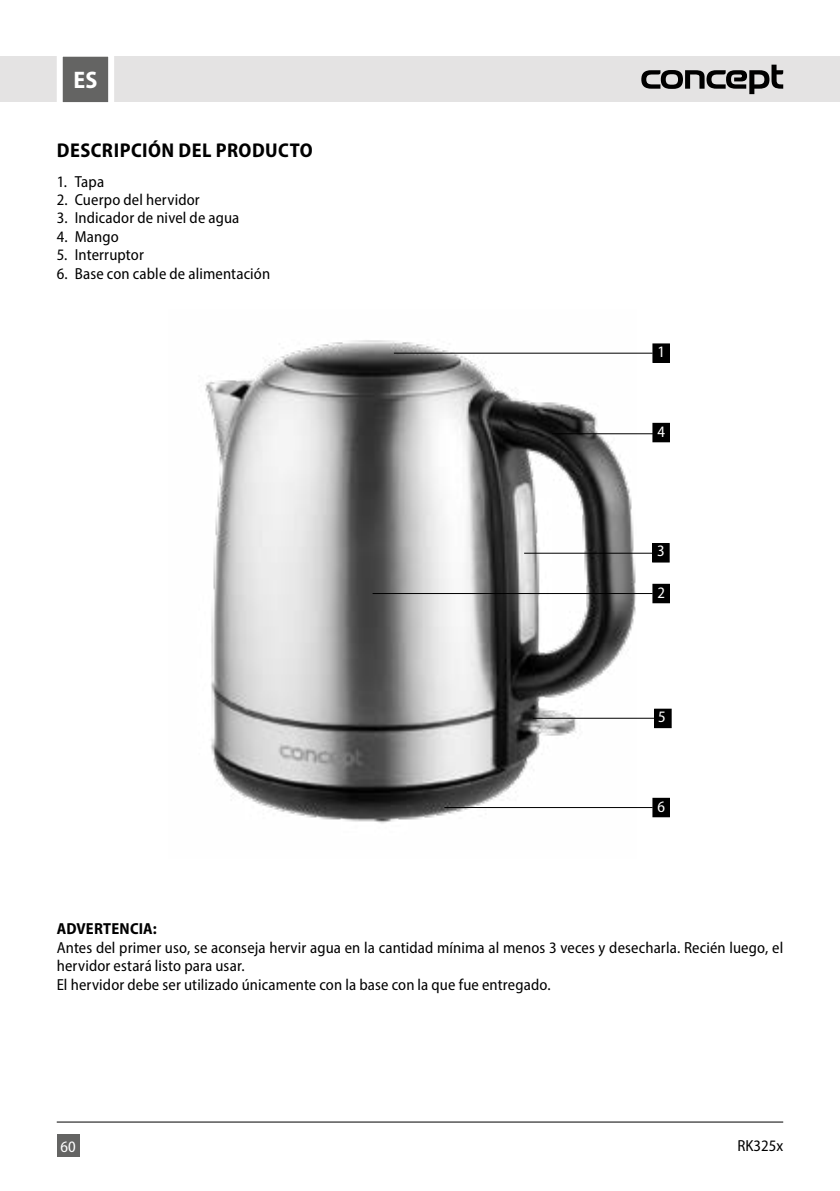
<style>
.page{position:relative;width:840px;height:1191px;background:#fff}
.page>*{position:absolute;margin:0;border:0;box-sizing:border-box;transform-origin:0 0}
.t1{font:700 semi-condensed 24px "Myriad Pro";color:#fff}
.t2{font:700 semi-condensed 20px "Myriad Pro";letter-spacing:.025em;color:#000}
.t3{font:semi-condensed 16px/18.4px "Myriad Pro";letter-spacing:.01em;color:#000}
.t4{font:700 semi-condensed 16px "Myriad Pro";letter-spacing:.01em;color:#000}
.t5{font:semi-condensed 16px "Myriad Pro";color:#fff}
</style>
<div class="page">
<div style="left:0;top:57px;width:839px;height:45px;background:#e4e3e3"></div>
<div style="left:57px;top:1134px;width:22px;height:23px;background:#646463"></div>
<svg style="left:641px;top:65px;width:141px;height:29px"></svg>
<svg style="left:54px;top:56px;width:63px;height:47px;background:#909090"></svg>
<hr style="left:57px;top:1121px;width:725px;height:1px;background:#000">
<img style="left:205px;top:340px;width:430px;height:484px">
<div style="left:652px;top:543px;width:16px;height:19px;background:#000"></div>
<div style="left:652px;top:543px;width:17px;height:19px;border:1px solid #000"></div>
<div style="left:652px;top:798px;width:17px;height:18px;background:#000"></div>
<div style="left:652px;top:798px;width:17px;height:19px;border:1px solid #000"></div>
<div style="left:652px;top:423px;width:17px;height:19px;background:#000"></div>
<div style="left:652px;top:423px;width:17px;height:19px;border:1px solid #000"></div>
<div style="left:652px;top:344px;width:17px;height:18px;background:#000"></div>
<div style="left:652px;top:344px;width:17px;height:19px;border:1px solid #000"></div>
<hr style="left:393px;top:353px;width:259px;height:1px;background:#000">
<hr style="left:551px;top:433px;width:105px;height:1px;background:#000">
<hr style="left:524px;top:553px;width:130px;height:1px;background:#000">
<hr style="left:444px;top:807px;width:208px;height:1px;background:#000">
<div style="left:654px;top:709px;width:16px;height:18px;background:#000"></div>
<div style="left:654px;top:709px;width:17px;height:19px;border:1px solid #000"></div>
<hr style="left:532px;top:718px;width:125px;height:1px;background:#000">
<div style="left:652px;top:584px;width:17px;height:19px;background:#000"></div>
<div style="left:652px;top:584px;width:17px;height:19px;border:1px solid #000"></div>
<hr style="left:372px;top:593px;width:280px;height:1px;background:#000">
<h1 class="t1" style="left:74px;top:65px;width:25px">ES</h1>
<p class="t2" style="left:57px;top:137px;width:257px">DESCRIPCIÓN DEL PRODUCTO</p>
<p class="t3" style="left:57px;top:172px;width:49px">1. Tapa</p>
<p class="t3" style="left:57px;top:190px;width:144px">2. Cuerpo del hervidor</p>
<p class="t3" style="left:57px;top:208px;width:184px">3. Indicador de nivel de agua</p>
<p class="t3" style="left:57px;top:227px;width:63px">4. Mango</p>
<p class="t3" style="left:57px;top:245px;width:89px">5. Interruptor</p>
<p class="t3" style="left:57px;top:264px;width:215px">6. Base con cable de alimentación</p>
<p class="t5" style="left:657px;top:342px;width:9px">1</p>
<p class="t5" style="left:657px;top:421px;width:9px">4</p>
<p class="t5" style="left:657px;top:541px;width:9px">3</p>
<p class="t5" style="left:657px;top:582px;width:9px">2</p>
<p class="t5" style="left:657px;top:707px;width:9px">5</p>
<p class="t5" style="left:657px;top:796px;width:9px">6</p>
<p class="t4" style="left:57px;top:918px;width:102px">ADVERTENCIA:</p>
<p class="t3" style="left:57px;top:938px;width:727px">Antes del primer uso, se aconseja hervir agua en la cantidad mínima al menos 3 veces y desecharla. Recién luego, el hervidor estará listo para usar.<br>El hervidor debe ser utilizado únicamente con la base con la que fue entregado.</p>
<p class="t5" style="left:60px;top:1136px;width:17px">60</p>
<p class="t3" style="left:737px;top:1135px;width:47px">RK325x</p>
</div>
